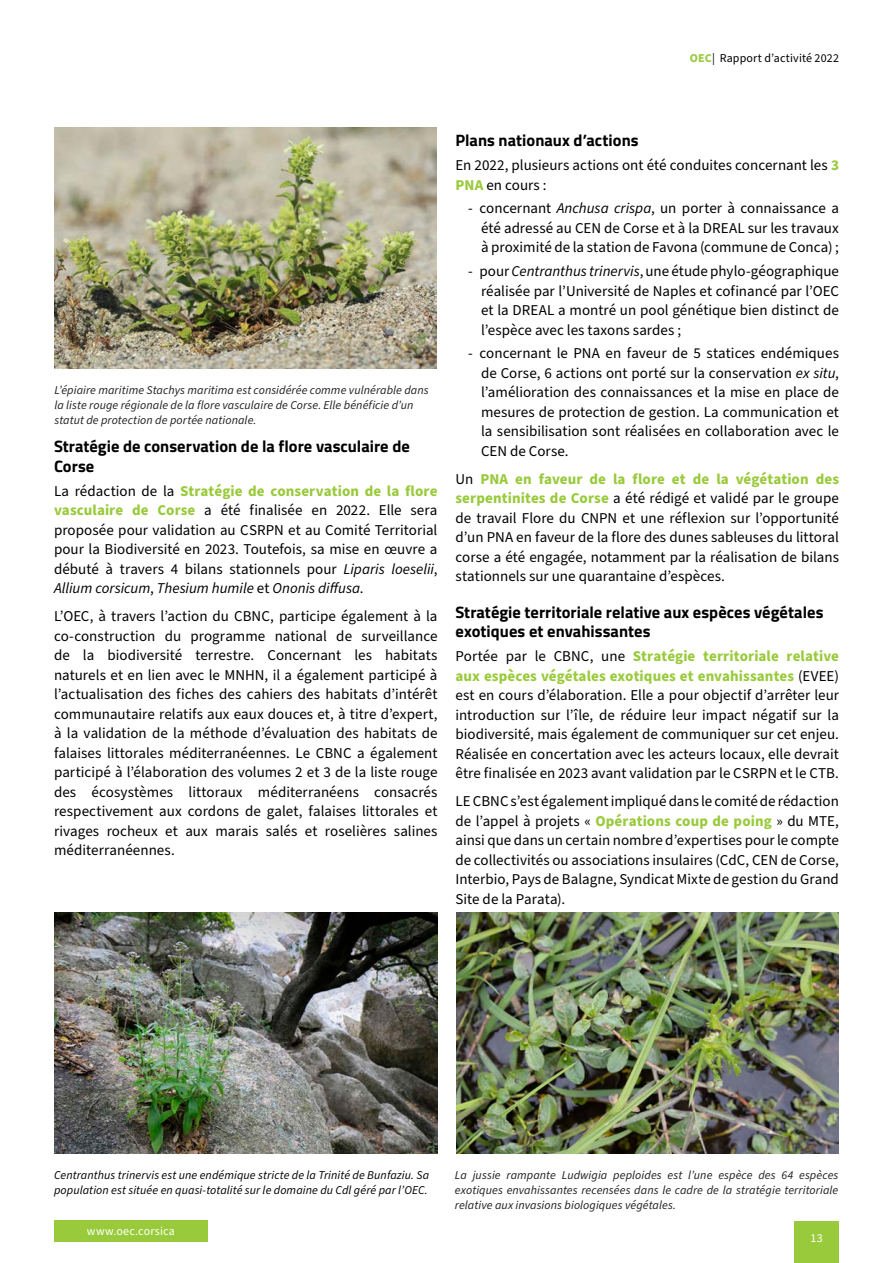
<style>
.page{position:relative;width:893px;height:1263px;background:#fff}
.page>*{position:absolute;margin:0;border:0;box-sizing:border-box;transform-origin:0 0}
._8_Source_Sans_Pro{font:700 16.5px/19.5px "Titillium Web";color:#000002}
._8_Source_Sans_Pro-2{font:15px/19.5px "Source Sans Pro";letter-spacing:.005em;color:#010101;text-align:justify}
._8_10_Source_Sans_Pro{font:italic 12px/15px "Source Sans Pro";letter-spacing:.01em;color:#231f20;text-align:justify}
._8_10_Source_Sans_Pro-2{font:italic 12px/15px "Source Sans Pro";letter-spacing:.01em;color:#010101}
.t1{font:12px "Source Sans Pro";letter-spacing:.015em;color:#010101}
.t2{font:12px "Source Sans Pro";letter-spacing:.02em;color:#fff}
.s1{font-weight:700;color:#99ca3b}
.s2{font-style:italic}
</style>
<div class="page">
<div style="left:54px;top:1220px;width:154px;height:22px;background:#99ca3b"></div>
<div style="left:794px;top:1221px;width:45px;height:42px;background:#99ca3b"></div>
<img style="left:55px;top:913px;width:382px;height:241px">
<img style="left:456px;top:913px;width:383px;height:241px">
<img style="left:54px;top:128px;width:383px;height:241px">
<p class="t1" style="left:690px;top:50px;width:151px"><span class="s1">OEC</span>| Rapport d’activité 2022</p>
<p class="_8_10_Source_Sans_Pro" style="left:54px;top:383px;width:376px;text-align:left">L’épiaire maritime Stachys maritima est considérée comme vulnérable dans la liste rouge régionale de la flore vasculaire de Corse. Elle bénéficie d’un statut de protection de portée nationale.</p>
<p class="_8_Source_Sans_Pro" style="left:54px;top:436px;width:357px">Stratégie de conservation de la flore vasculaire de<br>Corse</p>
<p class="_8_Source_Sans_Pro-2" style="left:54px;top:481px;width:385px">La rédaction de la <span class="s1">Stratégie de conservation de la flore vasculaire de Corse</span> a été finalisée en 2022. Elle sera proposée pour validation au CSRPN et au Comité Territorial pour la Biodiversité en 2023. Toutefois, sa mise en œuvre a débuté à travers 4 bilans stationnels pour <span class="s2">Liparis loeselii</span>, <span class="s2">Allium corsicum</span>, <span class="s2">Thesium humile</span> et <span class="s2">Ononis diffusa</span>.</p>
<p class="_8_Source_Sans_Pro-2" style="left:54px;top:607px;width:385px">L’OEC, à travers l’action du CBNC, participe également à la co-construction du programme national de surveillance de la biodiversité terrestre. Concernant les habitats naturels et en lien avec le MNHN, il a également participé à l’actualisation des fiches des cahiers des habitats d’intérêt communautaire relatifs aux eaux douces et, à titre d’expert, à la validation de la méthode d’évaluation des habitats de falaises littorales méditerranéennes. Le CBNC a également participé à l’élaboration des volumes 2 et 3 de la liste rouge des écosystèmes littoraux méditerranéens consacrés respectivement aux cordons de galet, falaises littorales et rivages rocheux et aux marais salés et roselières salines méditerranéennes.</p>
<p class="_8_Source_Sans_Pro" style="left:455px;top:130px;width:185px">Plans nationaux d’actions</p>
<p class="_8_Source_Sans_Pro-2" style="left:455px;top:156px;width:385px">En 2022, plusieurs actions ont été conduites concernant les <span class="s1">3<br>PNA</span> en cours :</p>
<p class="_8_Source_Sans_Pro-2" style="left:481px;top:199px;width:359px;text-indent:-13px">- concernant <span class="s2">Anchusa crispa</span>, un porter à connaissance a été adressé au CEN de Corse et à la DREAL sur les travaux à proximité de la station de Favona (commune de Conca) ;</p>
<p class="_8_Source_Sans_Pro-2" style="left:481px;top:262px;width:359px;text-indent:-13px">- pour <span class="s2">Centranthus trinervis</span>, une étude phylo-géographique réalisée par l’Université de Naples et cofinancé par l’OEC et la DREAL a montré un pool génétique bien distinct de l’espèce avec les taxons sardes ;</p>
<p class="_8_Source_Sans_Pro-2" style="left:481px;top:344px;width:359px;text-indent:-13px">- concernant le PNA en faveur de 5 statices endémiques de Corse, 6 actions ont porté sur la conservation <span class="s2">ex situ</span>, l’amélioration des connaissances et la mise en place de mesures de protection de gestion. La communication et la sensibilisation sont réalisées en collaboration avec le CEN de Corse.</p>
<p class="_8_Source_Sans_Pro-2" style="left:455px;top:470px;width:385px">Un <span class="s1">PNA en faveur de la flore et de la végétation des serpentinites de Corse</span> a été rédigé et validé par le groupe de travail Flore du CNPN et une réflexion sur l’opportunité d’un PNA en faveur de la flore des dunes sableuses du littoral corse a été engagée, notamment par la réalisation de bilans stationnels sur une quarantaine d’espèces.</p>
<p class="_8_Source_Sans_Pro" style="left:455px;top:601px;width:369px">Stratégie territoriale relative aux espèces végétales exotiques et envahissantes</p>
<p class="_8_Source_Sans_Pro-2" style="left:455px;top:647px;width:385px">Portée par le CBNC, une <span class="s1">Stratégie territoriale relative aux espèces végétales exotiques et envahissantes</span> (EVEE) est en cours d’élaboration. Elle a pour objectif d’arrêter leur introduction sur l’île, de réduire leur impact négatif sur la biodiversité, mais également de communiquer sur cet enjeu.<br>Réalisée en concertation avec les acteurs locaux, elle devrait être finalisée en 2023 avant validation par le CSRPN et le CTB.</p>
<p class="_8_Source_Sans_Pro-2" style="left:455px;top:792px;width:385px">LE CBNC s’est également impliqué dans le comité de rédaction de l’appel à projets « <span class="s1">Opérations coup de poing</span> » du MTE, ainsi que dans un certain nombre d’expertises pour le compte de collectivités ou associations insulaires (CdC, CEN de Corse, Interbio, Pays de Balagne, Syndicat Mixte de gestion du Grand Site de la Parata).</p>
<p class="_8_10_Source_Sans_Pro-2" style="left:54px;top:1168px;width:377px">Centranthus trinervis est une endémique stricte de la Trinité de Bunfaziu. Sa population est située en quasi-totalité sur le domaine du Cdl géré par l’OEC.</p>
<p class="_8_10_Source_Sans_Pro" style="left:455px;top:1168px;width:385px">La jussie rampante Ludwigia peploides est l’une espèce des 64 espèces exotiques envahissantes recensées dans le cadre de la stratégie territoriale relative aux invasions biologiques végétales.</p>
<p class="t2" style="left:87px;top:1223px;width:89px">www.oec.corsica</p>
<p class="t2" style="left:810px;top:1230px;width:14px">13</p>
</div>
